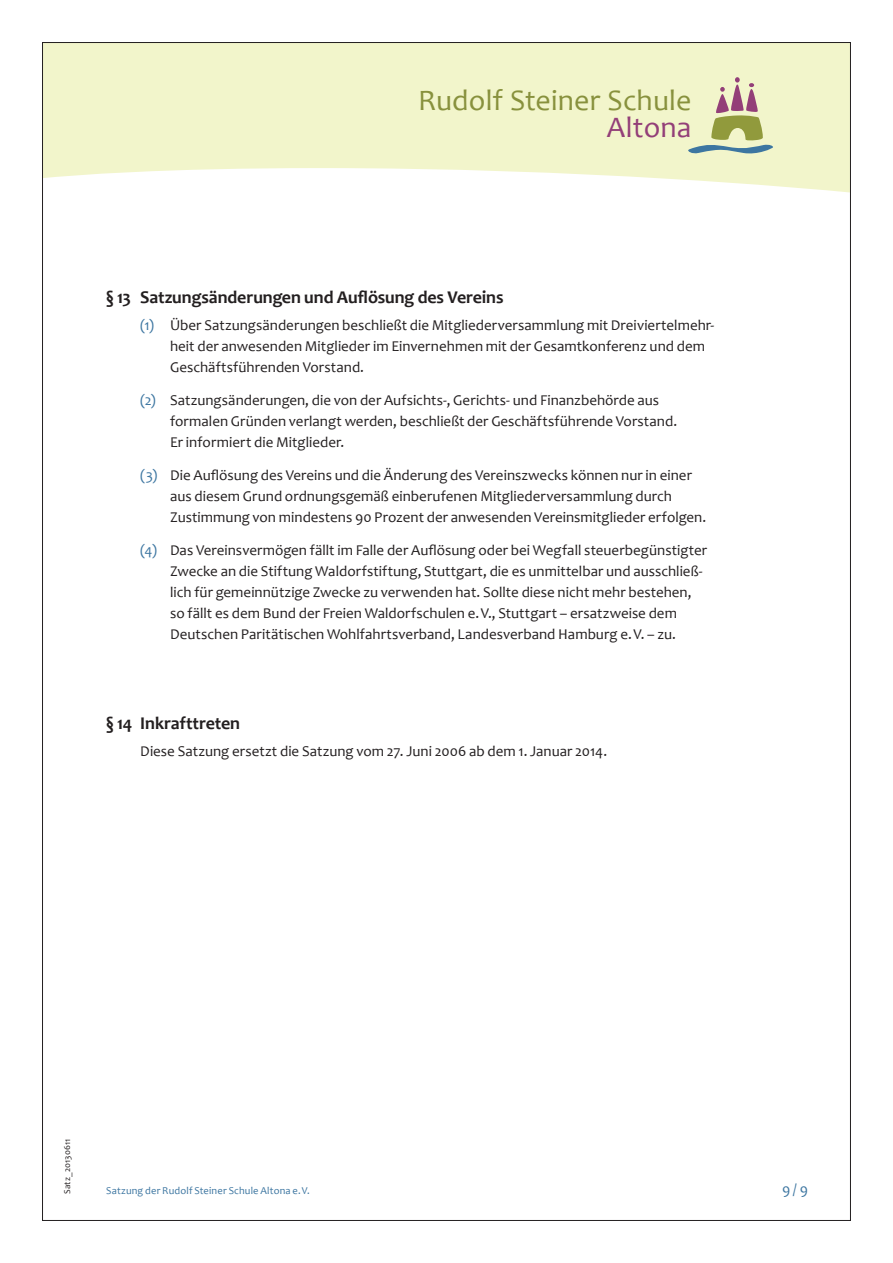
<style>
.page{position:relative;width:893px;height:1263px;background:#fff}
.page>*{position:absolute;margin:0;border:0;box-sizing:border-box;transform-origin:0 0}
.t1{font:29.85px "Candara";letter-spacing:.005em;color:#88913d}
.t2{font:29.85px "Candara";letter-spacing:.005em;color:#933f78}
.HLcopy12_14_lb_k_ein{font:700 18px "Candara";letter-spacing:-.005em;color:#231f20}
.Copy10_14_lb_k_einzu{font:15px/21px "Candara";color:#231f20}
.t3{font:15px "Candara";color:#3d76a1}
.t4{font:10.5px "Candara";letter-spacing:.015em;color:#3d76a1}
.t5{font:9px "Candara";letter-spacing:.015em;color:#231f20}
.s1{color:#3d76a1}
</style>
<div class="page">
<svg style="left:44px;top:44px;width:805px;height:149px;background:#f3f6d1"></svg>
<svg style="left:687px;top:77px;width:86px;height:78px;background:#d0d0ac"></svg>
<h1 class="t1" style="left:418px;top:82px;width:275px">Rudolf Steiner Schule</h1>
<h1 class="t2" style="left:607px;top:109px;width:86px">Altona</h1>
<p class="HLcopy12_14_lb_k_ein" style="left:106px;top:286px;width:399px">§ 13 Satzungsänderungen und Auflösung des Vereins</p>
<p class="Copy10_14_lb_k_einzu" style="left:170px;top:315px;width:546px;text-indent:-30px"><span class="s1">(1)</span> Über Satzungsänderungen beschließt die Mitgliederversammlung mit Dreiviertelmehr&shy;heit der anwesenden Mitglieder im Einvernehmen mit der Gesamtkonferenz und dem<br>Geschäftsführenden Vorstand.</p>
<p class="Copy10_14_lb_k_einzu" style="left:170px;top:390px;width:509px;text-indent:-30px"><span class="s1">(2)</span> Satzungsänderungen, die von der Aufsichts-, Gerichts- und Finanzbehörde aus formalen Gründen verlangt werden, beschließt der Geschäftsführende Vorstand.<br>Er informiert die Mitglieder.</p>
<p class="Copy10_14_lb_k_einzu" style="left:170px;top:465px;width:538px;text-indent:-30px"><span class="s1">(3)</span> Die Auflösung des Vereins und die Änderung des Vereinszwecks können nur in einer aus diesem Grund ordnungsgemäß einberufenen Mitgliederversammlung durch<br>Zustimmung von mindestens 90 Prozent der anwesenden Vereinsmitglieder erfolgen.</p>
<p class="Copy10_14_lb_k_einzu" style="left:170px;top:540px;width:539px;text-indent:-30px"><span class="s1">(4)</span> Das Vereinsvermögen fällt im Falle der Auflösung oder bei Wegfall steuerbegünstigter Zwecke an die Stiftung Waldorfstiftung, Stuttgart, die es unmittelbar und ausschließ&shy;lich für gemeinnützige Zwecke zu verwenden hat. Sollte diese nicht mehr bestehen, so fällt es dem Bund der Freien Waldorfschulen e.V., Stuttgart – ersatzweise dem Deutschen Paritätischen Wohlfahrtsverband, Landesverband Hamburg e.V. – zu.</p>
<p class="HLcopy12_14_lb_k_ein" style="left:106px;top:712px;width:135px">§ 14 Inkrafttreten</p>
<p class="Copy10_14_lb_k_einzu" style="left:140px;top:741px;width:468px">Diese Satzung ersetzt die Satzung vom 27. Juni 2006 ab dem 1. Januar 2014.</p>
<p class="t5" style="left:62px;top:1194px;width:57px;rotate:-90deg">Satz_20130611</p>
<p class="t4" style="left:106px;top:1184px;width:205px">Satzung der Rudolf Steiner Schule Altona e.V.</p>
<p class="t3" style="left:782px;top:1180px;width:27px">9 / 9</p>
</div>
